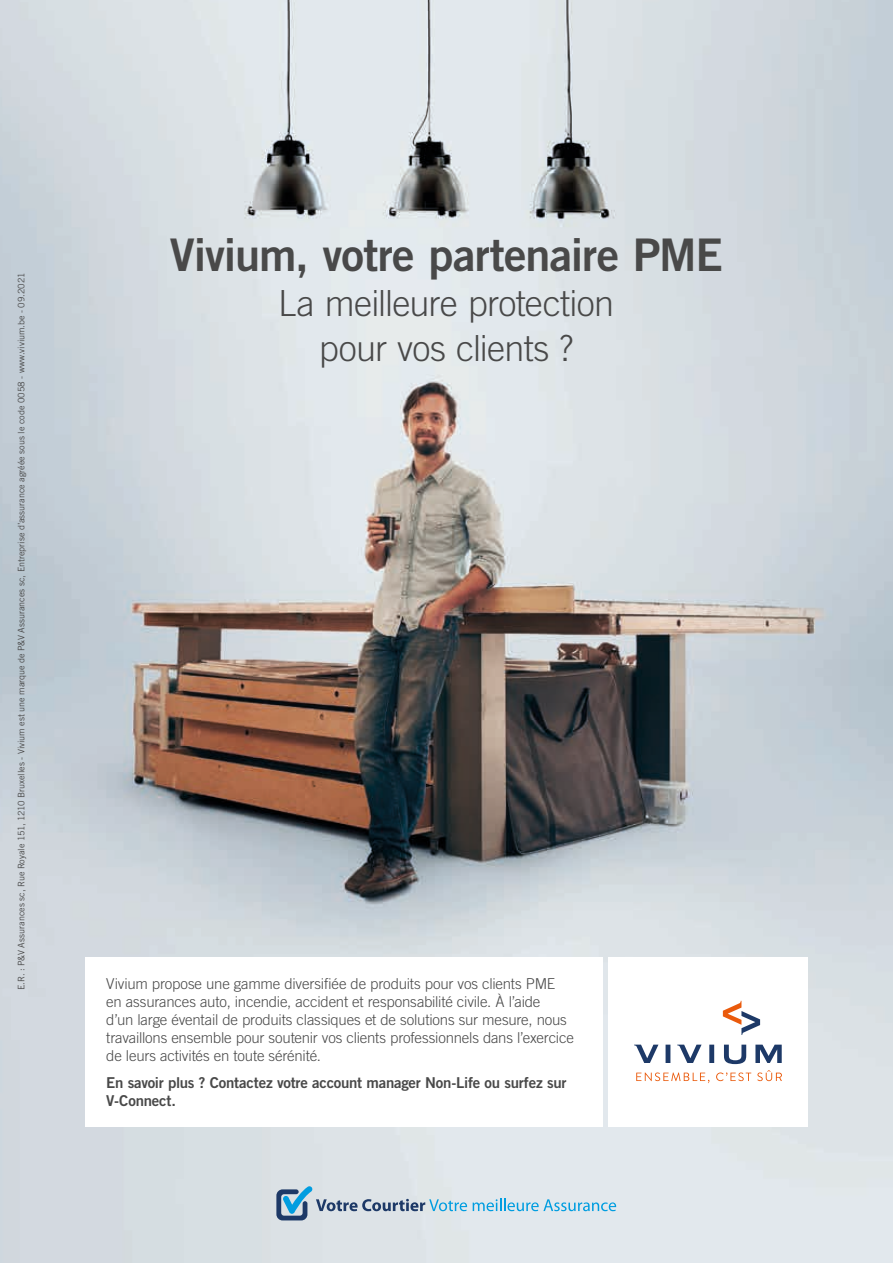
<style>
.page{position:relative;width:893px;height:1263px;background:#fff}
.page>*{position:absolute;margin:0;border:0;box-sizing:border-box;transform-origin:0 0}
.t1{font:45px "Trade Gothic LT Std Bd 2";letter-spacing:-.02em;color:#494949}
.t2{font:300 36px/45px "Trade Gothic LT Std";letter-spacing:-.02em;color:#494949;text-align:center}
.t3{font:300 15px/18px "Trade Gothic LT Std";letter-spacing:-.015em;color:#494949}
.t4{font:15px/18px "Trade Gothic LT Std Bd 2";letter-spacing:-.015em;color:#494949}
.t5{font:9px "Trade Gothic LT Std";letter-spacing:-.005em;color:#494949}
</style>
<div class="page">
<img style="left:0;top:0;width:893px;height:1263px">
<div style="left:608px;top:957px;width:200px;height:170px;background:#fff"></div>
<svg style="left:276px;top:1186px;width:191px;height:34px;background:#b4c6d4"></svg>
<svg style="left:473px;top:1199px;width:143px;height:12px;background:#a2d2e9"></svg>
<svg style="left:636px;top:1072px;width:73px;height:11px"></svg>
<svg style="left:716px;top:1072px;width:35px;height:9px"></svg>
<svg style="left:757px;top:1070px;width:25px;height:11px"></svg>
<svg style="left:666px;top:1045px;width:4px;height:18px"></svg>
<svg style="left:709px;top:1045px;width:5px;height:18px"></svg>
<svg style="left:724px;top:1045px;width:22px;height:19px"></svg>
<svg style="left:755px;top:1045px;width:27px;height:18px"></svg>
<svg style="left:634px;top:1044px;width:24px;height:19px"></svg>
<svg style="left:677px;top:1044px;width:25px;height:19px"></svg>
<svg style="left:723px;top:1001px;width:37px;height:34px"></svg>
<div style="left:85px;top:957px;width:517px;height:170px;background:#fff"></div>
<p class="t5" style="left:16px;top:990px;width:719px;rotate:-90deg">E.R. : P&amp;V Assurances sc, Rue Royale 151, 1210 Bruxelles - Vivium est une marque de P&amp;V Assurances sc, Entreprise d’assurance agréée sous le code 0058 - www.vivium.be - 09.2021</p>
<h1 class="t1" style="left:170px;top:227px;width:555px">Vivium, votre partenaire PME</h1>
<h2 class="t2" style="left:278px;top:281px;width:338px">La meilleure protection pour vos clients ?</h2>
<p class="t3" style="left:106px;top:974px;width:469px">Vivium propose une gamme diversifiée de produits pour vos clients PME en assurances auto, incendie, accident et responsabilité civile. À l’aide<br>d’un large éventail de produits classiques et de solutions sur mesure, nous travaillons ensemble pour soutenir vos clients professionnels dans l’exercice de leurs activités en toute sérénité.</p>
<p class="t4" style="left:106px;top:1073px;width:462px">En savoir plus ? Contactez votre account manager Non-Life ou surfez sur<br>V-Connect.</p>
</div>
